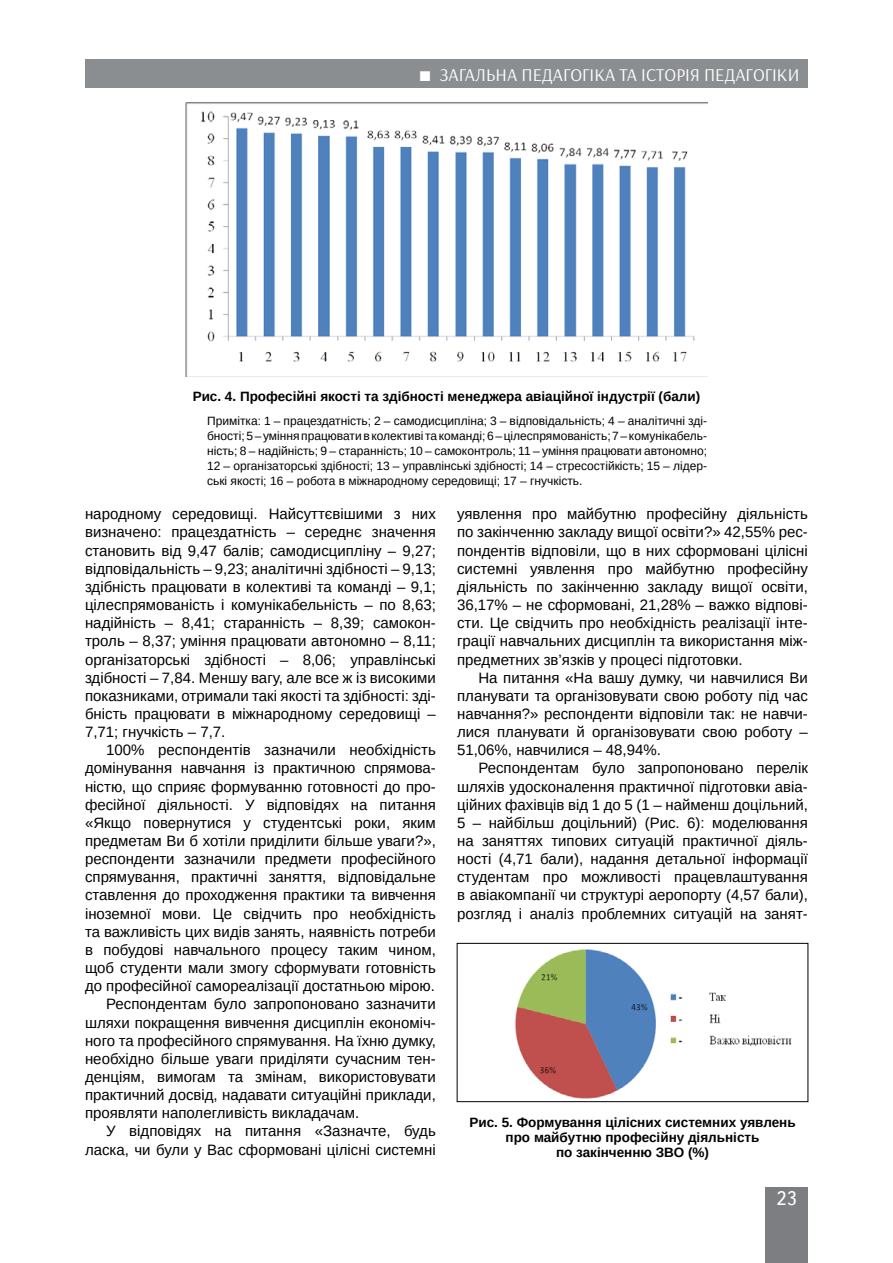
<style>
.page{position:relative;width:893px;height:1263px;background:#fff}
.page>*{position:absolute;margin:0;border:0;box-sizing:border-box;transform-origin:0 0}
.t1{font:19.5px "Ukrainian Text";color:#fff}
.t2{font:18px "Arsenal";color:#fff}
.t3{font:15px/18.1px "Arimo";color:#000;text-align:justify}
.t4{font:700 13.5px/15px "Arimo";color:#000;text-align:center}
.t5{font:12px/15px "Arimo";color:#000;text-align:justify}
</style>
<div class="page">
<div style="left:85px;top:60px;width:723px;height:28px;background:#8b8e90"></div>
<div style="left:765px;top:1187px;width:43px;height:76px;background:#7d7e81"></div>
<img style="left:186px;top:102px;width:521px;height:274px">
<img style="left:515px;top:949px;width:277px;height:150px">
<div style="left:457px;top:943px;width:351px;height:159px;border:1px solid #000"></div>
<p class="t2" style="left:440px;top:64px;width:361px">ЗАГАЛЬНА ПЕДАГОГІКА ТА ІСТОРІЯ ПЕДАГОГІКИ</p>
<p class="t4" style="left:193px;top:389px;width:509px">Рис. 4. Професійні якості та здібності менеджера авіаційної індустрії (бали)</p>
<p class="t5" style="left:207px;top:413px;width:501px">Примітка: 1 – працездатність; 2 – самодисципліна; 3 – відповідальність; 4 – аналітичні зді&shy;бності; 5 – уміння працювати в колективі та команді; 6 – цілеспрямованість; 7 – комунікабель&shy;ність; 8 – надійність; 9 – старанність; 10 – самоконтроль; 11 – уміння працювати автономно; 12 – організаторські здібності; 13 – управлінські здібності; 14 – стресостійкість; 15 – лідер&shy;ські якості; 16 – робота в міжнародному середовищі; 17 – гнучкість.</p>
<p class="t3" style="left:85px;top:505px;width:352px">народному середовищі. Найсуттєвішими з них визначено: працездатність – середнє значення становить від 9,47 балів; самодисципліну – 9,27; відповідальність – 9,23; аналітичні здібності – 9,13; здібність працювати в колективі та команді – 9,1; цілеспрямованість і комунікабельність – по 8,63; надійність – 8,41; старанність – 8,39; самокон&shy;троль – 8,37; уміння працювати автономно – 8,11; організаторські здібності – 8,06; управлінські здібності – 7,84. Меншу вагу, але все ж із високими показниками, отримали такі якості та здібності: зді&shy;бність працювати в міжнародному середовищі – 7,71; гнучкість – 7,7.</p>
<p class="t3" style="left:106px;top:741px;width:331px">100% респондентів зазначили необхідність</p>
<p class="t3" style="left:85px;top:759px;width:352px">домінування навчання із практичною спрямова-</p>
<p class="t3" style="left:85px;top:777px;width:352px">ністю, що сприяє формуванню готовності до про-</p>
<p class="t3" style="left:85px;top:795px;width:352px">фесійної діяльності. У відповідях на питання</p>
<p class="t3" style="left:85px;top:814px;width:352px">«Якщо повернутися у студентські роки, яким</p>
<p class="t3" style="left:85px;top:832px;width:352px">предметам Ви б хотіли приділити більше уваги?»,</p>
<p class="t3" style="left:85px;top:850px;width:352px">респонденти зазначили предмети професійного</p>
<p class="t3" style="left:85px;top:868px;width:352px">спрямування, практичні заняття, відповідальне</p>
<p class="t3" style="left:85px;top:886px;width:352px">ставлення до проходження практики та вивчення</p>
<p class="t3" style="left:85px;top:904px;width:352px">іноземної мови. Це свідчить про необхідність</p>
<p class="t3" style="left:85px;top:923px;width:352px">та важливість цих видів занять, наявність потреби</p>
<p class="t3" style="left:85px;top:941px;width:352px">в побудові навчального процесу таким чином,</p>
<p class="t3" style="left:85px;top:959px;width:352px">щоб студенти мали змогу сформувати готовність</p>
<p class="t3" style="left:85px;top:977px;width:351px">до професійної самореалізації достатньою мірою.</p>
<p class="t3" style="left:106px;top:995px;width:331px">Респондентам було запропоновано зазначити</p>
<p class="t3" style="left:85px;top:1013px;width:352px">шляхи покращення вивчення дисциплін економіч-</p>
<p class="t3" style="left:85px;top:1031px;width:352px">ного та професійного спрямування. На їхню думку,</p>
<p class="t3" style="left:85px;top:1050px;width:352px">необхідно більше уваги приділяти сучасним тен-</p>
<p class="t3" style="left:85px;top:1068px;width:352px">денціям, вимогам та змінам, використовувати</p>
<p class="t3" style="left:85px;top:1086px;width:352px">практичний досвід, надавати ситуаційні приклади,</p>
<p class="t3" style="left:85px;top:1104px;width:276px">проявляти наполегливість викладачам.</p>
<p class="t3" style="left:106px;top:1122px;width:331px">У відповідях на питання «Зазначте, будь</p>
<p class="t3" style="left:85px;top:1140px;width:352px">ласка, чи були у Вас сформовані цілісні системні</p>
<p class="t3" style="left:457px;top:505px;width:352px">уявлення про майбутню професійну діяльність по закінченню закладу вищої освіти?» 42,55% рес&shy;пондентів відповіли, що в них сформовані цілісні системні уявлення про майбутню професійну діяльність по закінченню закладу вищої освіти, 36,17% – не сформовані, 21,28% – важко відпові&shy;сти. Це свідчить про необхідність реалізації інте&shy;грації навчальних дисциплін та використання між&shy;предметних зв’язків у процесі підготовки.</p>
<p class="t3" style="left:457px;top:668px;width:352px;text-indent:21px">На питання «На вашу думку, чи навчилися Ви планувати та організовувати свою роботу під час навчання?» респонденти відповіли так: не навчи&shy;лися планувати й організовувати свою роботу – 51,06%, навчилися – 48,94%.</p>
<p class="t3" style="left:457px;top:759px;width:352px;text-indent:21px">Респондентам було запропоновано перелік шляхів удосконалення практичної підготовки авіа&shy;ційних фахівців від 1 до 5 (1 – найменш доцільний, 5 – найбільш доцільний) (Рис. 6): моделювання на заняттях типових ситуацій практичної діяль&shy;ності (4,71 бали), надання детальної інформації студентам про можливості працевлаштування в авіакомпанії чи структурі аеропорту (4,57 бали), розгляд і аналіз проблемних ситуацій на занят-</p>
<p class="t4" style="left:469px;top:1115px;width:328px">Рис. 5. Формування цілісних системних уявлень про майбутню професійну діяльність<br>по закінченню ЗВО (%)</p>
<h1 class="t1" style="left:776px;top:1188px;width:22px">23</h1>
</div>
